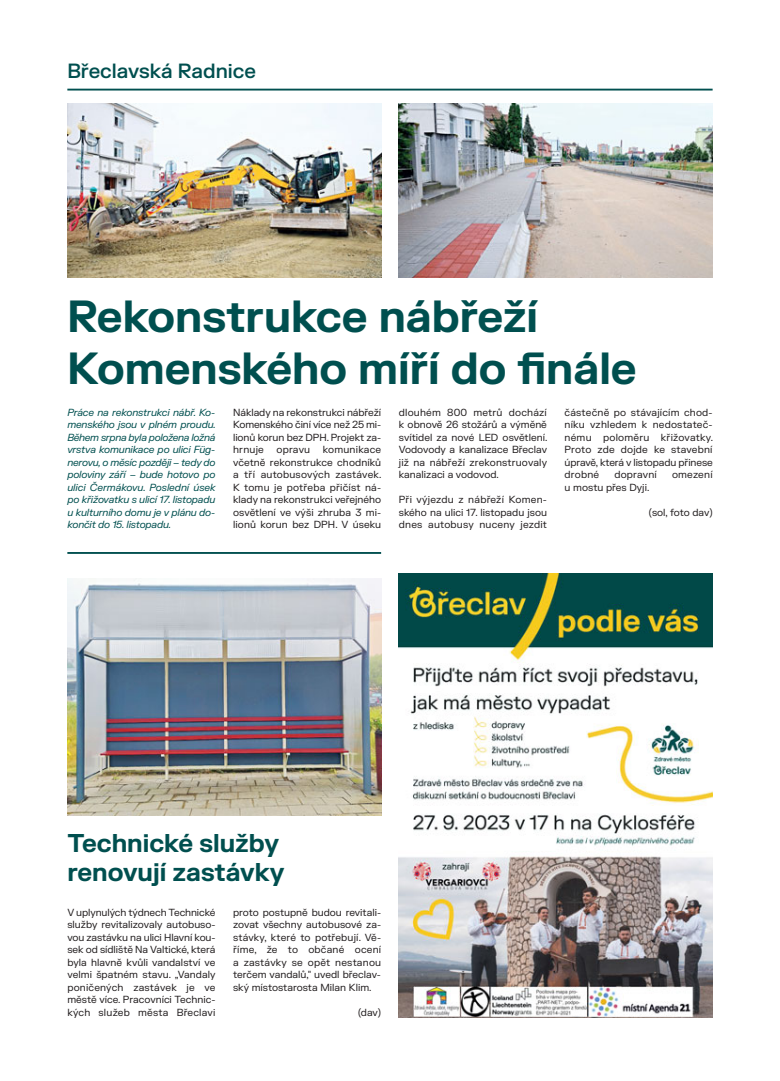
<style>
.page{position:relative;width:780px;height:1081px;background:#fff}
.page>*{position:absolute;margin:0;border:0;box-sizing:border-box;transform-origin:0 0}
.t1{font:700 43.75px/51.2px "FK Grotesk";color:#004f4f}
.t2{font:700 25px/28.8px "FK Grotesk";color:#004f4f}
.t3{font:500 20px "FK Grotesk";color:#004f4f}
.t4{font:10px/12.5px "FK Grotesk";color:#231f20;text-align:justify}
.t5{font:italic 10px/12.5px "FK Grotesk";letter-spacing:-.015em;color:#004f4f;text-align:justify}
.t6{font:10px "FK Grotesk";letter-spacing:.02em;color:#231f20}
</style>
<div class="page">
<hr style="left:67px;top:89px;width:645px;height:2px;background:#004f4f">
<img style="left:67px;top:104px;width:314px;height:173px">
<img style="left:399px;top:104px;width:313px;height:173px">
<hr style="left:67px;top:552px;width:314px;height:2px;background:#004f4f">
<img style="left:67px;top:579px;width:314px;height:236px">
<img style="left:399px;top:574px;width:313px;height:443px">
<h3 class="t3" style="left:67px;top:59px;width:190px">Břeclavská Radnice</h3>
<h1 class="t1" style="left:67px;top:296px;width:571px">Rekonstrukce nábřeží<br>Komenského míří do finále</h1>
<p class="t5" style="left:67px;top:407px;width:150px">Práce na rekonstrukci nábř. Ko&shy;menského jsou v plném proudu.<br>Během srpna byla položena ložná vrstva komunikace po ulici Füg&shy;nerovu, o měsíc později – tedy do poloviny září – bude hotovo po ulici Čermákovu. Poslední úsek po křižovatku s ulicí 17. listopadu u kulturního domu je v plánu do&shy;končit do 15. listopadu.</p>
<p class="t4" style="left:233px;top:407px;width:150px">Náklady na rekonstrukci nábřeží Komenského činí více než 25 mi&shy;lionů korun bez DPH. Projekt za&shy;hrnuje</p>
<p class="t4" style="left:399px;top:407px;width:150px">dlouhém 800 metrů dochází k obnově 26 stožárů a výměně svítidel za nové LED osvětlení.<br>Vodovody a kanalizace Břeclav již na nábřeží zrekonstruovaly kanalizaci a vodovod.</p>
<p class="t4" style="left:399px;top:494px;width:150px">Při výjezdu z nábřeží Komen&shy;ského na ulici 17. listopadu jsou dnes autobusy nuceny jezdit</p>
<p class="t4" style="left:564px;top:407px;width:150px">částečně po stávajícím chod&shy;níku vzhledem k nedostateč&shy;nému poloměru křižovatky.<br>Proto zde dojde ke stavební úpravě, která v listopadu přinese drobné</p>
<p class="t4" style="left:233px;top:444px;width:150px;text-indent:90px">komunikace včetně rekonstrukce chodníků a tří autobusových zastávek.<br>K tomu je potřeba přičíst ná&shy;klady na rekonstrukci veřejného osvětlení ve výši zhruba 3 mi&shy;lionů korun bez DPH. V úseku</p>
<p class="t4" style="left:276px;top:444px;width:35px">opravu</p>
<p class="t6" style="left:614px;top:471px;width:44px">dopravní</p>
<p class="t6" style="left:672px;top:471px;width:42px">omezení</p>
<p class="t4" style="left:564px;top:482px;width:86px">u mostu přes Dyji.</p>
<p class="t4" style="left:649px;top:507px;width:65px">(sol, foto dav)</p>
<h2 class="t2" style="left:67px;top:831px;width:218px">Technické služby renovují zastávky</h2>
<p class="t4" style="left:67px;top:907px;width:150px">V uplynulých týdnech Technické služby revitalizovaly autobuso&shy;vou zastávku na ulici Hlavní kou&shy;sek od sídliště Na Valtické, která byla hlavně kvůli vandalství ve velmi špatném stavu. „Vandaly poničených zastávek je ve městě více. Pracovníci Technic&shy;kých služeb města Břeclavi</p>
<p class="t4" style="left:233px;top:907px;width:150px">proto postupně budou revitali&shy;zovat všechny autobusové za&shy;stávky, které to potřebují. Vě&shy;říme, že to občané ocení a zastávky se opět nestanou terčem vandalů," uvedl břeclav&shy;ský místostarosta Milan Klim.</p>
<p class="t4" style="left:358px;top:1007px;width:25px">(dav)</p>
</div>
